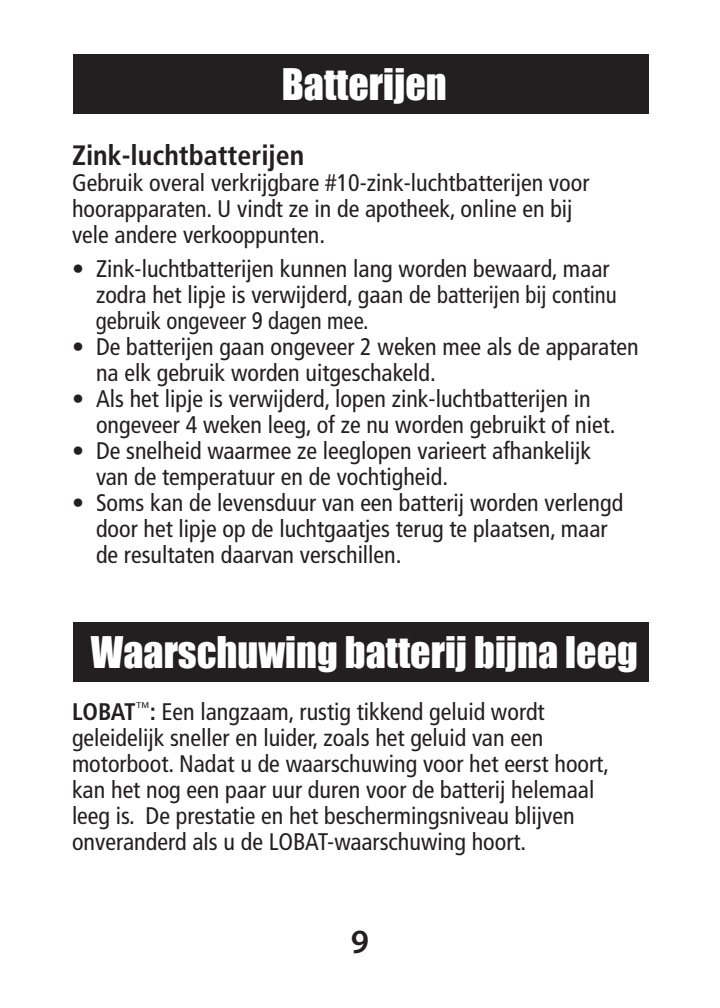
<style>
.page{position:relative;width:720px;height:1008px;background:#fff}
.page>*{position:absolute;margin:0;border:0;box-sizing:border-box;transform-origin:0 0}
.t1{font:40px "Impact";color:#fff}
.t2{font:600 34px "Myriad Pro";color:#231f20}
.t3{font:700 condensed 28px "Frutiger";color:#231f20}
.t4{font:condensed 24px/26px "Frutiger";color:#231f20}
.s1{font-weight:700}
</style>
<div class="page">
<div style="left:73px;top:54px;width:576px;height:60px;background:#231f20"></div>
<div style="left:73px;top:622px;width:576px;height:59px;background:#231f20"></div>
<h1 class="t1" style="left:282px;top:54px;width:166px">Batterijen</h1>
<p class="t3" style="left:72px;top:139px;width:234px">Zink-luchtbatterijen</p>
<p class="t4" style="left:72px;top:170px;width:519px">Gebruik overal verkrijgbare #10-zink-luchtbatterijen voor hoorapparaten. U vindt ze in de apotheek, online en bij vele andere verkooppunten.</p>
<p class="t4" style="left:96px;top:256px;width:522px;text-indent:-24px">• Zink-luchtbatterijen kunnen lang worden bewaard, maar zodra het lipje is verwijderd, gaan de batterijen bij continu gebruik ongeveer 9 dagen mee.</p>
<p class="t4" style="left:96px;top:334px;width:544px;text-indent:-24px">• De batterijen gaan ongeveer 2 weken mee als de apparaten na elk gebruik worden uitgeschakeld.</p>
<p class="t4" style="left:96px;top:386px;width:521px;text-indent:-24px">• Als het lipje is verwijderd, lopen zink-luchtbatterijen in ongeveer 4 weken leeg, of ze nu worden gebruikt of niet.</p>
<p class="t4" style="left:96px;top:438px;width:497px;text-indent:-24px">• De snelheid waarmee ze leeglopen varieert afhankelijk van de temperatuur en de vochtigheid.</p>
<p class="t4" style="left:96px;top:490px;width:529px;text-indent:-24px">• Soms kan de levensduur van een batterij worden verlengd door het lipje op de luchtgaatjes terug te plaatsen, maar de resultaten daarvan verschillen.</p>
<h1 class="t1" style="left:91px;top:621px;width:549px">Waarschuwing batterij bijna leeg</h1>
<p class="t4" style="left:72px;top:699px;width:539px"><span class="s1">LOBAT</span><sup>™</sup><span class="s1">:</span> Een langzaam, rustig tikkend geluid wordt geleidelijk sneller en luider, zoals het geluid van een motorboot. Nadat u de waarschuwing voor het eerst hoort, kan het nog een paar uur duren voor de batterij helemaal leeg is. De prestatie en het beschermingsniveau blijven onveranderd als u de LOBAT-waarschuwing hoort.</p>
<h2 class="t2" style="left:351px;top:920px;width:20px">9</h2>
</div>
